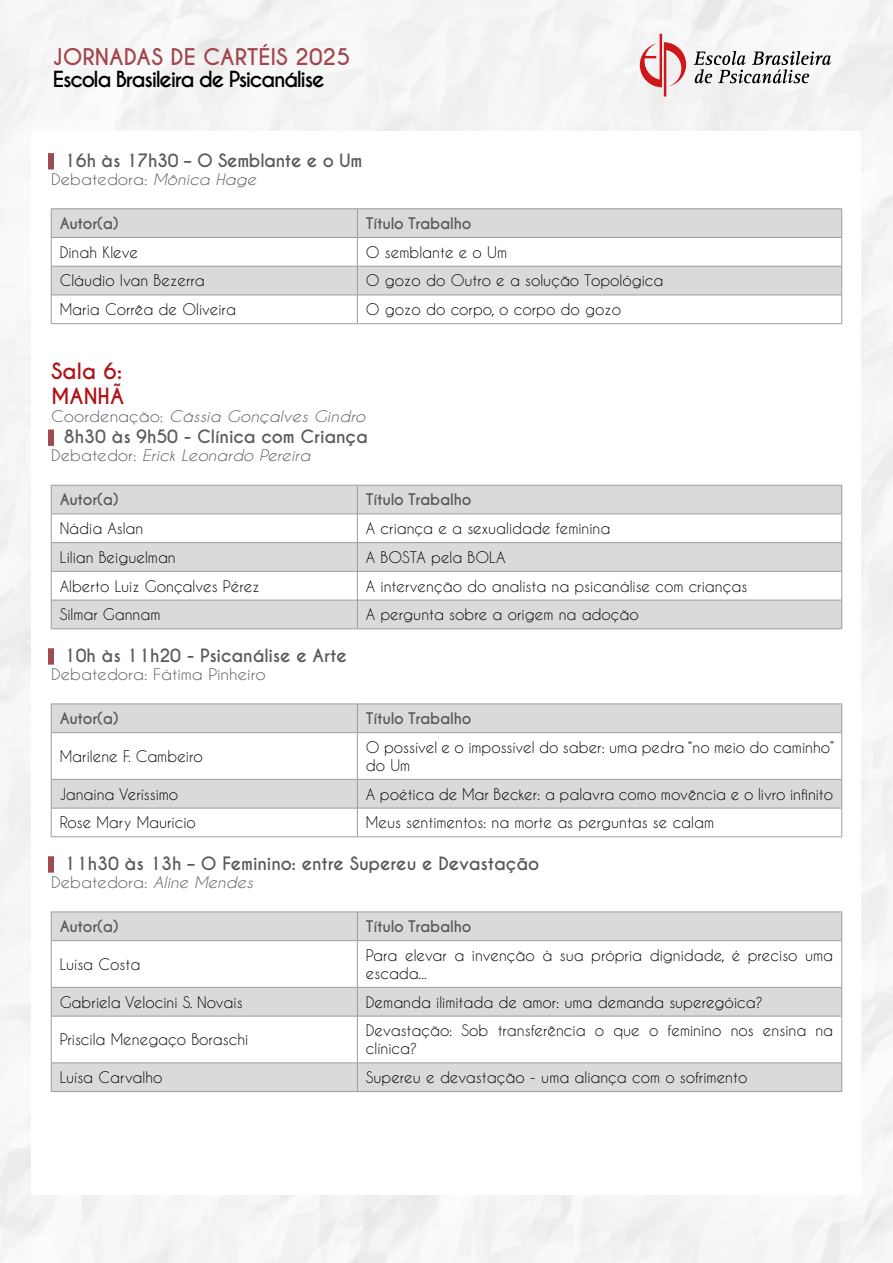
<style>
.page{position:relative;width:893px;height:1263px;background:#fff}
.page>*{position:absolute;margin:0;border:0;box-sizing:border-box;transform-origin:0 0}
.t1{font:700 21.6px "Caviar Dreams";color:#a3464d}
.t2{font:700 21px/25.2px "Caviar Dreams";color:#b11116}
.t3{font:700 20.85px "Caviar Dreams";letter-spacing:-.07em;color:#000}
.t4{font:700 17.25px "Caviar Dreams";letter-spacing:-.01em;color:#58595b}
.t5{font:15px/18px "Caviar Dreams";color:#000}
.t6{font:700 15px "Caviar Dreams";letter-spacing:-.015em;color:#58595b}
.t7{font:15px "Caviar Dreams";color:#58595b;scale:1.1 1}
.t8{font:italic 15px "Caviar Dreams";color:#58595b;scale:1.1 1}
.s1{font-style:italic}
.s2{font-style:normal}
</style>
<div class="page">
<svg style="left:694px;top:51px;width:137px;height:32px"></svg>
<svg style="left:640px;top:34px;width:46px;height:63px"></svg>
<div style="left:48px;top:153px;width:6px;height:16px;background:#9d4a52"></div>
<div style="left:48px;top:429px;width:6px;height:17px;background:#9d4a52"></div>
<div style="left:48px;top:648px;width:6px;height:17px;background:#9d4a52"></div>
<div style="left:48px;top:856px;width:6px;height:17px;background:#9d4a52"></div>
<svg style="left:52px;top:209px;width:789px;height:86px;fill:#dadada"></svg>
<hr style="left:51px;top:208px;width:306px;height:1px;background:#9d9d9c">
<hr style="left:357px;top:208px;width:485px;height:1px;background:#9d9d9c">
<hr style="left:51px;top:237px;width:306px;height:1px;background:#9d9d9c">
<hr style="left:357px;top:237px;width:485px;height:1px;background:#9d9d9c">
<hr style="left:51px;top:266px;width:306px;height:1px;background:#9d9d9c">
<hr style="left:357px;top:266px;width:485px;height:1px;background:#9d9d9c">
<hr style="left:51px;top:295px;width:306px;height:1px;background:#9d9d9c">
<svg style="left:51px;top:209px;width:1px;height:114px"></svg>
<hr style="left:357px;top:295px;width:485px;height:1px;background:#9d9d9c">
<svg style="left:357px;top:209px;width:1px;height:114px"></svg>
<svg style="left:841px;top:209px;width:1px;height:114px"></svg>
<hr style="left:51px;top:323px;width:306px;height:1px;background:#9d9d9c">
<hr style="left:357px;top:323px;width:485px;height:1px;background:#9d9d9c">
<svg style="left:52px;top:486px;width:789px;height:142px;fill:#dadada"></svg>
<hr style="left:51px;top:485px;width:306px;height:1px;background:#9d9d9c">
<hr style="left:357px;top:485px;width:485px;height:1px;background:#9d9d9c">
<hr style="left:51px;top:514px;width:306px;height:1px;background:#9d9d9c">
<hr style="left:357px;top:514px;width:485px;height:1px;background:#9d9d9c">
<hr style="left:51px;top:542px;width:306px;height:1px;background:#9d9d9c">
<hr style="left:357px;top:542px;width:485px;height:1px;background:#9d9d9c">
<hr style="left:51px;top:571px;width:306px;height:1px;background:#9d9d9c">
<hr style="left:357px;top:571px;width:485px;height:1px;background:#9d9d9c">
<hr style="left:51px;top:600px;width:306px;height:1px;background:#9d9d9c">
<svg style="left:51px;top:485px;width:1px;height:143px"></svg>
<hr style="left:357px;top:600px;width:485px;height:1px;background:#9d9d9c">
<svg style="left:357px;top:485px;width:1px;height:143px"></svg>
<svg style="left:841px;top:485px;width:1px;height:143px"></svg>
<hr style="left:51px;top:628px;width:306px;height:1px;background:#9d9d9c">
<hr style="left:357px;top:628px;width:485px;height:1px;background:#9d9d9c">
<svg style="left:52px;top:705px;width:789px;height:103px;fill:#dadada"></svg>
<hr style="left:51px;top:704px;width:306px;height:1px;background:#9d9d9c">
<svg style="left:51px;top:704px;width:1px;height:28px"></svg>
<hr style="left:357px;top:704px;width:485px;height:1px;background:#9d9d9c">
<svg style="left:357px;top:705px;width:1px;height:27px"></svg>
<svg style="left:841px;top:704px;width:1px;height:28px"></svg>
<hr style="left:51px;top:732px;width:306px;height:1px;background:#9d9d9c">
<hr style="left:51px;top:733px;width:1px;height:46px;background:#9d9d9c">
<hr style="left:357px;top:732px;width:485px;height:1px;background:#9d9d9c">
<hr style="left:357px;top:733px;width:1px;height:46px;background:#9d9d9c">
<hr style="left:841px;top:733px;width:1px;height:46px;background:#9d9d9c">
<hr style="left:51px;top:779px;width:306px;height:1px;background:#9d9d9c">
<hr style="left:357px;top:779px;width:485px;height:1px;background:#9d9d9c">
<hr style="left:51px;top:808px;width:306px;height:1px;background:#9d9d9c">
<svg style="left:51px;top:780px;width:1px;height:56px"></svg>
<hr style="left:357px;top:808px;width:485px;height:1px;background:#9d9d9c">
<svg style="left:357px;top:779px;width:1px;height:57px"></svg>
<svg style="left:841px;top:780px;width:1px;height:56px"></svg>
<hr style="left:51px;top:836px;width:306px;height:1px;background:#9d9d9c">
<hr style="left:357px;top:836px;width:485px;height:1px;background:#9d9d9c">
<svg style="left:52px;top:913px;width:789px;height:178px"></svg>
<svg style="left:357px;top:913px;width:1px;height:27px"></svg>
<hr style="left:51px;top:940px;width:306px;height:1px;background:#9d9d9c">
<hr style="left:357px;top:940px;width:485px;height:1px;background:#9d9d9c">
<hr style="left:357px;top:941px;width:1px;height:46px;background:#9d9d9c">
<hr style="left:51px;top:987px;width:306px;height:1px;background:#9d9d9c">
<hr style="left:357px;top:987px;width:485px;height:1px;background:#9d9d9c">
<svg style="left:357px;top:987px;width:1px;height:29px"></svg>
<hr style="left:51px;top:1016px;width:306px;height:1px;background:#9d9d9c">
<hr style="left:357px;top:1016px;width:485px;height:1px;background:#9d9d9c">
<hr style="left:357px;top:1016px;width:1px;height:47px;background:#9d9d9c">
<hr style="left:51px;top:1062px;width:306px;height:1px;background:#9d9d9c">
<hr style="left:357px;top:1062px;width:485px;height:1px;background:#9d9d9c">
<svg style="left:357px;top:1063px;width:1px;height:28px"></svg>
<hr style="left:51px;top:912px;width:306px;height:1px;background:#9d9d9c">
<svg style="left:51px;top:912px;width:1px;height:28px"></svg>
<hr style="left:357px;top:912px;width:485px;height:1px;background:#9d9d9c">
<svg style="left:841px;top:912px;width:1px;height:28px"></svg>
<hr style="left:51px;top:941px;width:1px;height:46px;background:#9d9d9c">
<hr style="left:841px;top:941px;width:1px;height:46px;background:#9d9d9c">
<svg style="left:51px;top:988px;width:1px;height:28px"></svg>
<svg style="left:841px;top:988px;width:1px;height:28px"></svg>
<hr style="left:51px;top:1016px;width:1px;height:47px;background:#9d9d9c">
<hr style="left:841px;top:1016px;width:1px;height:47px;background:#9d9d9c">
<svg style="left:51px;top:1063px;width:1px;height:28px"></svg>
<svg style="left:841px;top:1063px;width:1px;height:28px"></svg>
<hr style="left:51px;top:1091px;width:306px;height:1px;background:#9d9d9c">
<hr style="left:357px;top:1091px;width:485px;height:1px;background:#9d9d9c">
<h1 class="t1" style="left:53px;top:44px;width:299px">JORNADAS DE CARTÉIS 2025</h1>
<h3 class="t3" style="left:53px;top:66px;width:274px">Escola Brasileira de Psicanálise</h3>
<p class="t4" style="left:64px;top:150px;width:300px">16h às 17h30 – O Semblante e o Um</p>
<p class="t7" style="left:51px;top:170px;width:188px">Debatedora: <span class="s1">Mônica Hage</span></p>
<p class="t6" style="left:60px;top:214px;width:60px">Autor(a)</p>
<p class="t6" style="left:366px;top:214px;width:107px">Título Trabalho</p>
<p class="t5" style="left:60px;top:243px;width:80px">Dinah Kleve</p>
<p class="t5" style="left:366px;top:243px;width:143px">O semblante e o Um</p>
<p class="t5" style="left:60px;top:271px;width:147px">Cláudio Ivan Bezerra</p>
<p class="t5" style="left:366px;top:271px;width:299px">O gozo do Outro e a solução Topológica</p>
<p class="t5" style="left:60px;top:300px;width:178px">Maria Corrêa de Oliveira</p>
<p class="t5" style="left:366px;top:300px;width:257px">O gozo do corpo, o corpo do gozo</p>
<h2 class="t2" style="left:51px;top:359px;width:75px">Sala 6:<br>MANHÃ</h2>
<p class="t8" style="left:51px;top:408px;width:287px"><span class="s2">Coordenação:</span> Cássia Gonçalves Gindro</p>
<p class="t4" style="left:64px;top:426px;width:306px">8h30 às 9h50 - Clínica com Criança</p>
<p class="t8" style="left:51px;top:447px;width:237px"><span class="s2">Debatedor:</span> Erick Leonardo Pereira</p>
<p class="t6" style="left:60px;top:491px;width:60px">Autor(a)</p>
<p class="t6" style="left:366px;top:491px;width:107px">Título Trabalho</p>
<p class="t5" style="left:60px;top:519px;width:85px">Nádia Aslan</p>
<p class="t5" style="left:366px;top:519px;width:246px">A criança e a sexualidade feminina</p>
<p class="t5" style="left:60px;top:548px;width:118px">Lilian Beiguelman</p>
<p class="t5" style="left:366px;top:548px;width:141px">A BOSTA pela BOLA</p>
<p class="t5" style="left:60px;top:577px;width:201px">Alberto Luiz Gonçalves Pérez</p>
<p class="t5" style="left:366px;top:577px;width:383px">A intervenção do analista na psicanálise com crianças</p>
<p class="t5" style="left:60px;top:605px;width:102px">Silmar Gannam</p>
<p class="t5" style="left:366px;top:605px;width:274px">A pergunta sobre a origem na adoção</p>
<p class="t4" style="left:64px;top:645px;width:285px">10h às 11h20 - Psicanálise e Arte</p>
<p class="t7" style="left:51px;top:665px;width:197px">Debatedora: Fátima Pinheiro</p>
<p class="t6" style="left:60px;top:709px;width:60px">Autor(a)</p>
<p class="t6" style="left:366px;top:709px;width:107px">Título Trabalho</p>
<p class="t5" style="left:60px;top:747px;width:144px">Marilene F. Cambeiro</p>
<p class="t5" style="left:366px;top:738px;width:470px">O possível e o impossível do saber: uma pedra “no meio do caminho” do Um</p>
<p class="t5" style="left:60px;top:785px;width:120px">Janaína Veríssimo</p>
<p class="t5" style="left:366px;top:785px;width:469px">A poética de Mar Becker: a palavra como movência e o livro infinito</p>
<p class="t5" style="left:60px;top:813px;width:138px">Rose Mary Maurício</p>
<p class="t5" style="left:366px;top:813px;width:350px">Meus sentimentos: na morte as perguntas se calam</p>
<p class="t4" style="left:64px;top:853px;width:477px">11h30 às 13h – O Feminino: entre Supereu e Devastação</p>
<p class="t7" style="left:51px;top:873px;width:185px">Debatedora: <span class="s1">Aline Mendes</span></p>
<p class="t6" style="left:60px;top:917px;width:60px">Autor(a)</p>
<p class="t6" style="left:366px;top:917px;width:107px">Título Trabalho</p>
<p class="t5" style="left:60px;top:955px;width:82px">Luísa Costa</p>
<p class="t5" style="left:366px;top:946px;width:469px">Para elevar a invenção à sua própria dignidade, é preciso uma escada...</p>
<p class="t5" style="left:60px;top:993px;width:184px">Gabriela Velocini S. Novais</p>
<p class="t5" style="left:366px;top:993px;width:398px">Demanda ilimitada de amor: uma demanda superegóica?</p>
<p class="t5" style="left:60px;top:1030px;width:190px">Priscila Menegaço Boraschi</p>
<p class="t5" style="left:366px;top:1021px;width:469px">Devastação: Sob transferência o que o feminino nos ensina na clínica?</p>
<p class="t5" style="left:60px;top:1068px;width:104px">Luísa Carvalho</p>
<p class="t5" style="left:366px;top:1068px;width:383px">Supereu e devastação - uma aliança com o sofrimento</p>
</div>
